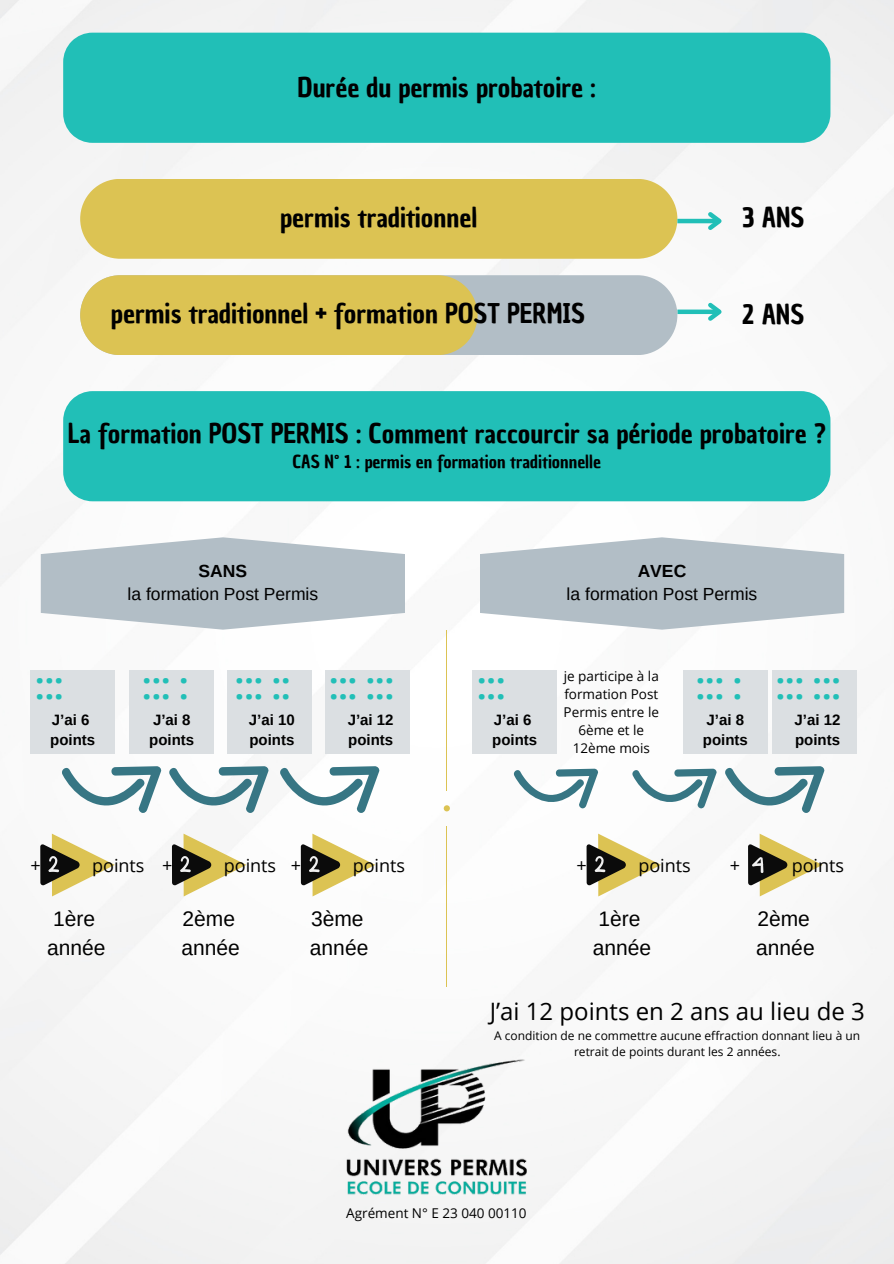
<style>
.page{position:relative;width:894px;height:1264px;background:#fff}
.page>*{position:absolute;margin:0;border:0;box-sizing:border-box;transform-origin:0 0}
.t1{font:700 33px "Open Sans";color:#21bfb7}
.t2{font:26.55px "Chau Philomene One";color:#000}
.t3{font:24px "Open Sans";color:#000}
.t4{font:21px "Arimo";color:#000}
.t5{font:18px "Open Sans";color:#000}
.t6{font:17.55px/23.7px "Arimo";color:#000;text-align:center}
.t7{font:17.55px "Chau Philomene One";color:#000}
.t8{font:700 15px/20.2px "Arimo";color:#000}
.t9{font:13.5px/18px "Open Sans";color:#000;text-align:center}
.t10{font:12px/16px "Open Sans";color:#000;text-align:center}
.s1{font-weight:700}
</style>
<div class="page">
<img style="left:0;top:0;width:893px;height:1263px">
<div style="left:63px;top:391px;width:767px;height:110px;background:#21bfb7"></div>
<div style="left:63px;top:33px;width:767px;height:110px;background:#21bfb7"></div>
<div style="left:80px;top:179px;width:597px;height:80px;background:#dcc353"></div>
<div style="left:677px;top:309px;width:42px;height:5px;background:#21bfb7"></div>
<svg style="left:703px;top:299px;width:23px;height:26px"></svg>
<hr style="left:677px;top:219px;width:42px;height:4px;background:#21bfb7">
<svg style="left:703px;top:208px;width:23px;height:26px"></svg>
<div style="left:477px;top:275px;width:200px;height:80px;background:#b2bec6"></div>
<div style="left:80px;top:275px;width:397px;height:80px;background:#dcc353"></div>
<svg style="left:41px;top:537px;width:364px;height:92px"></svg>
<svg style="left:479px;top:537px;width:364px;height:92px"></svg>
<div style="left:30px;top:670px;width:85px;height:83px;background:#dbdfe2"></div>
<div style="left:472px;top:670px;width:85px;height:83px;background:#dbdfe2"></div>
<div style="left:129px;top:670px;width:85px;height:83px;background:#dbdfe2"></div>
<div style="left:682px;top:670px;width:85px;height:83px;background:#dbdfe2"></div>
<div style="left:227px;top:670px;width:84px;height:83px;background:#dbdfe2"></div>
<div style="left:325px;top:670px;width:85px;height:83px;background:#dbdfe2"></div>
<div style="left:772px;top:670px;width:84px;height:83px;background:#dbdfe2"></div>
<svg style="left:58px;top:734px;width:337px;height:89px"></svg>
<svg style="left:510px;top:741px;width:101px;height:76px"></svg>
<svg style="left:629px;top:734px;width:211px;height:89px"></svg>
<svg style="left:40px;top:833px;width:74px;height:63px"></svg>
<svg style="left:172px;top:833px;width:74px;height:63px"></svg>
<svg style="left:301px;top:833px;width:74px;height:63px"></svg>
<svg style="left:586px;top:833px;width:74px;height:63px"></svg>
<svg style="left:747px;top:833px;width:75px;height:63px"></svg>
<hr style="left:446px;top:630px;width:1px;height:160px;background:#dcc353">
<hr style="left:446px;top:826px;width:1px;height:160px;background:#dcc353">
<svg style="left:443px;top:805px;width:7px;height:6px"></svg>
<img style="left:338px;top:1058px;width:197px;height:137px">
<h2 class="t2" style="left:297px;top:69px;width:300px">Durée du permis probatoire :</h2>
<p class="t2" style="left:280px;top:200px;width:198px">permis traditionnel</p>
<p class="t2" style="left:111px;top:295px;width:475px">permis traditionnel + formation POST PERMIS</p>
<p class="t2" style="left:741px;top:200px;width:64px">3 ANS</p>
<p class="t2" style="left:741px;top:296px;width:64px">2 ANS</p>
<h2 class="t2" style="left:68px;top:415px;width:759px">La formation POST PERMIS : Comment raccourcir sa période probatoire ?</h2>
<h2 class="t7" style="left:292px;top:450px;width:310px">CAS N° 1 : permis en formation traditionnelle</h2>
<h2 class="t1" style="left:35px;top:647px;width:30px">...</h2>
<h4 class="t1" style="left:35px;top:663px;width:30px">...</h4>
<h4 class="t8" style="left:50px;top:709px;width:46px">J’ai 6 points</h4>
<h1 class="t6" style="left:128px;top:559px;width:192px"><span class="s1">SANS<br></span>la formation Post Permis</h1>
<h1 class="t6" style="left:566px;top:559px;width:192px"><span class="s1">AVEC<br></span>la formation Post Permis</h1>
<h5 class="t1" style="left:142px;top:647px;width:48px">... .</h5>
<p class="t1" style="left:142px;top:663px;width:48px">... .</p>
<p class="t8" style="left:149px;top:709px;width:46px">J’ai 8 points</p>
<h5 class="t1" style="left:235px;top:647px;width:57px">... ..</h5>
<p class="t1" style="left:235px;top:663px;width:57px">... ..</p>
<p class="t8" style="left:249px;top:709px;width:47px">J’ai 10 points</p>
<h5 class="t1" style="left:329px;top:647px;width:67px">... ...</h5>
<p class="t1" style="left:329px;top:663px;width:67px">... ...</p>
<p class="t8" style="left:347px;top:709px;width:47px">J’ai 12 points</p>
<p class="t1" style="left:477px;top:647px;width:30px">...</p>
<p class="t1" style="left:477px;top:663px;width:30px">...</p>
<p class="t8" style="left:492px;top:709px;width:46px">J’ai 6 points</p>
<h5 class="t9" style="left:563px;top:667px;width:97px">je participe à la formation Post<br>Permis entre le<br>6ème et le<br>12ème mois</h5>
<h5 class="t1" style="left:695px;top:647px;width:48px">... .</h5>
<p class="t1" style="left:695px;top:663px;width:48px">... .</p>
<p class="t8" style="left:702px;top:709px;width:46px">J’ai 8 points</p>
<h5 class="t1" style="left:775px;top:647px;width:67px">... ...</h5>
<p class="t1" style="left:775px;top:663px;width:67px">... ...</p>
<p class="t8" style="left:794px;top:709px;width:47px">J’ai 12 points</p>
<p class="t5" style="left:30px;top:852px;width:12px">+</p>
<p class="t5" style="left:92px;top:852px;width:54px">points</p>
<p class="t5" style="left:162px;top:852px;width:12px">+</p>
<p class="t5" style="left:224px;top:852px;width:54px">points</p>
<h5 class="t5" style="left:291px;top:852px;width:12px">+</h5>
<h5 class="t5" style="left:352px;top:852px;width:54px">points</h5>
<h6 class="t5" style="left:576px;top:852px;width:12px">+</h6>
<h6 class="t5" style="left:638px;top:852px;width:54px">points</h6>
<p class="t5" style="left:729px;top:852px;width:12px">+</p>
<p class="t5" style="left:791px;top:852px;width:54px">points</p>
<p class="t4" style="left:53px;top:907px;width:44px">1ère</p>
<p class="t4" style="left:182px;top:907px;width:54px">2ème</p>
<p class="t4" style="left:311px;top:907px;width:54px">3ème</p>
<p class="t4" style="left:47px;top:936px;width:60px">année</p>
<p class="t4" style="left:181px;top:936px;width:60px">année</p>
<p class="t4" style="left:310px;top:936px;width:60px">année</p>
<p class="t4" style="left:598px;top:907px;width:44px">1ère</p>
<p class="t4" style="left:757px;top:907px;width:54px">2ème</p>
<p class="t4" style="left:592px;top:936px;width:60px">année</p>
<p class="t4" style="left:756px;top:936px;width:60px">année</p>
<h4 class="t3" style="left:489px;top:994px;width:376px">J’ai 12 points en 2 ans au lieu de 3</h4>
<p class="t10" style="left:494px;top:1027px;width:367px">A condition de ne commettre aucune effraction donnant lieu à un retrait de points durant les 2 années.</p>
<h4 class="t9" style="left:346px;top:1203px;width:182px">Agrément N° E 23 040 00110</h4>
</div>
